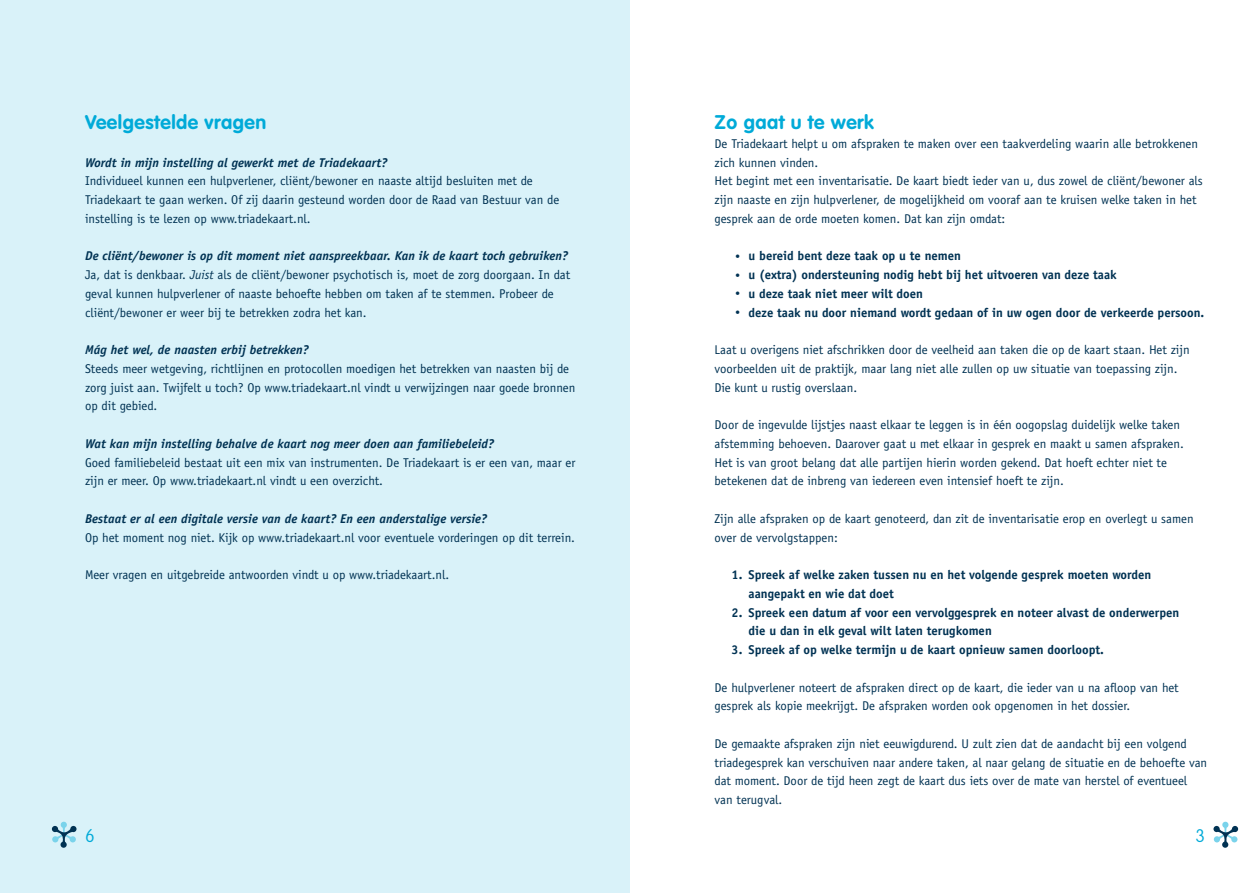
<style>
.page{position:relative;width:1259px;height:893px;background:#fff}
.page>*{position:absolute;margin:0;border:0;box-sizing:border-box;transform-origin:0 0}
.t1{font:700 19.5px "VAG Rounded";letter-spacing:.025em;color:#00aad8}
.t2{font:100 18px "VAG Rounded";color:#00aad8}
.t3{font:12.75px/18.8px "Officina Sans";color:#003253}
.t4{font:700 12.75px/18.8px "Officina Sans";color:#003253}
.t5{font:italic 700 12.75px "Officina Sans";letter-spacing:.005em;color:#003253}
.s1{font-weight:700;font-style:italic}
.s2{font-style:italic}
.s3{font-size:22.5px}
</style>
<div class="page">
<div style="left:0;top:0;width:629px;height:893px;background:#d9f2f9"></div>
<svg style="left:52px;top:821px;width:24px;height:27px"></svg>
<svg style="left:1213px;top:821px;width:25px;height:27px"></svg>
<h1 class="t1" style="left:85px;top:111px;width:183px">Veelgestelde vragen</h1>
<p class="t5" style="left:85px;top:154px;width:304px">Wordt in mijn instelling al gewerkt met de Triadekaart?</p>
<p class="t3" style="left:85px;top:172px;width:476px">Individueel kunnen een hulpverlener, cliënt/bewoner en naaste altijd besluiten met de<br>Triadekaart te gaan werken. Of zij daarin gesteund worden door de Raad van Bestuur van de instelling is te lezen op www.triadekaart.nl.</p>
<p class="t3" style="left:85px;top:247px;width:487px"><span class="s1">De cliënt/bewoner is op dit moment niet aanspreekbaar. Kan ik de kaart toch gebruiken?<br></span>Ja, dat is denkbaar. <span class="s2">Juist</span> als de cliënt/bewoner psychotisch is, moet de zorg doorgaan. In dat geval kunnen hulpverlener of naaste behoefte hebben om taken af te stemmen. Probeer de cliënt/bewoner er weer bij te betrekken zodra het kan.</p>
<p class="t5" style="left:85px;top:342px;width:225px">Mág het wel, de naasten erbij betrekken?</p>
<p class="t3" style="left:85px;top:359px;width:492px">Steeds meer wetgeving, richtlijnen en protocollen moedigen het betrekken van naasten bij de zorg juist aan. Twijfelt u toch? Op www.triadekaart.nl vindt u verwijzingen naar goede bronnen op dit gebied.</p>
<p class="t5" style="left:85px;top:436px;width:410px">Wat kan mijn instelling behalve de kaart nog meer doen aan familiebeleid?</p>
<p class="t3" style="left:85px;top:453px;width:492px">Goed familiebeleid bestaat uit een mix van instrumenten. De Triadekaart is er een van, maar er zijn er meer. Op www.triadekaart.nl vindt u een overzicht.</p>
<p class="t5" style="left:85px;top:511px;width:403px">Bestaat er al een digitale versie van de kaart? En een anderstalige versie?</p>
<p class="t3" style="left:85px;top:528px;width:491px">Op het moment nog niet. Kijk op www.triadekaart.nl voor eventuele vorderingen op dit terrein.</p>
<p class="t3" style="left:85px;top:565px;width:366px">Meer vragen en uitgebreide antwoorden vindt u op www.triadekaart.nl.</p>
<h1 class="t1" style="left:714px;top:111px;width:161px">Zo gaat u te werk</h1>
<p class="t3" style="left:714px;top:134px;width:490px">De Triadekaart helpt u om afspraken te maken over een taakverdeling waarin alle betrokkenen zich kunnen vinden.<br>Het begint met een inventarisatie. De kaart biedt ieder van u, dus zowel de cliënt/bewoner als zijn naaste en zijn hulpverlener, de mogelijkheid om vooraf aan te kruisen welke taken in het gesprek aan de orde moeten komen. Dat kan zijn omdat:</p>
<p class="t4" style="left:731px;top:246px;width:474px"><span class="s3">·</span> u bereid bent deze taak op u te nemen<br><span class="s3">·</span> u (extra) ondersteuning nodig hebt bij het uitvoeren van deze taak<br><span class="s3">·</span> u deze taak niet meer wilt doen<br><span class="s3">·</span> deze taak nu door niemand wordt gedaan of in uw ogen door de verkeerde persoon.</p>
<p class="t3" style="left:714px;top:340px;width:476px">Laat u overigens niet afschrikken door de veelheid aan taken die op de kaart staan. Het zijn voorbeelden uit de praktijk, maar lang niet alle zullen op uw situatie van toepassing zijn.<br>Die kunt u rustig overslaan.</p>
<p class="t3" style="left:714px;top:415px;width:471px">Door de ingevulde lijstjes naast elkaar te leggen is in één oogopslag duidelijk welke taken afstemming behoeven. Daarover gaat u met elkaar in gesprek en maakt u samen afspraken.<br>Het is van groot belang dat alle partijen hierin worden gekend. Dat hoeft echter niet te betekenen dat de inbreng van iedereen even intensief hoeft te zijn.</p>
<p class="t3" style="left:714px;top:509px;width:480px">Zijn alle afspraken op de kaart genoteerd, dan zit de inventarisatie erop en overlegt u samen over de vervolgstappen:</p>
<p class="t4" style="left:748px;top:565px;width:404px;text-indent:-17px">1. Spreek af welke zaken tussen nu en het volgende gesprek moeten worden aangepakt en wie dat doet</p>
<p class="t4" style="left:748px;top:603px;width:432px;text-indent:-17px">2. Spreek een datum af voor een vervolggesprek en noteer alvast de onderwerpen die u dan in elk geval wilt laten terugkomen</p>
<p class="t4" style="left:731px;top:640px;width:374px">3. Spreek af op welke termijn u de kaart opnieuw samen doorloopt.</p>
<p class="t3" style="left:714px;top:678px;width:466px">De hulpverlener noteert de afspraken direct op de kaart, die ieder van u na afloop van het gesprek als kopie meekrijgt. De afspraken worden ook opgenomen in het dossier.</p>
<p class="t3" style="left:714px;top:734px;width:494px">De gemaakte afspraken zijn niet eeuwigdurend. U zult zien dat de aandacht bij een volgend triadegesprek kan verschuiven naar andere taken, al naar gelang de situatie en de behoefte van dat moment. Door de tijd heen zegt de kaart dus iets over de mate van herstel of eventueel van terugval.</p>
<h2 class="t2" style="left:85px;top:825px;width:11px">6</h2>
<h2 class="t2" style="left:1195px;top:825px;width:11px">3</h2>
</div>
